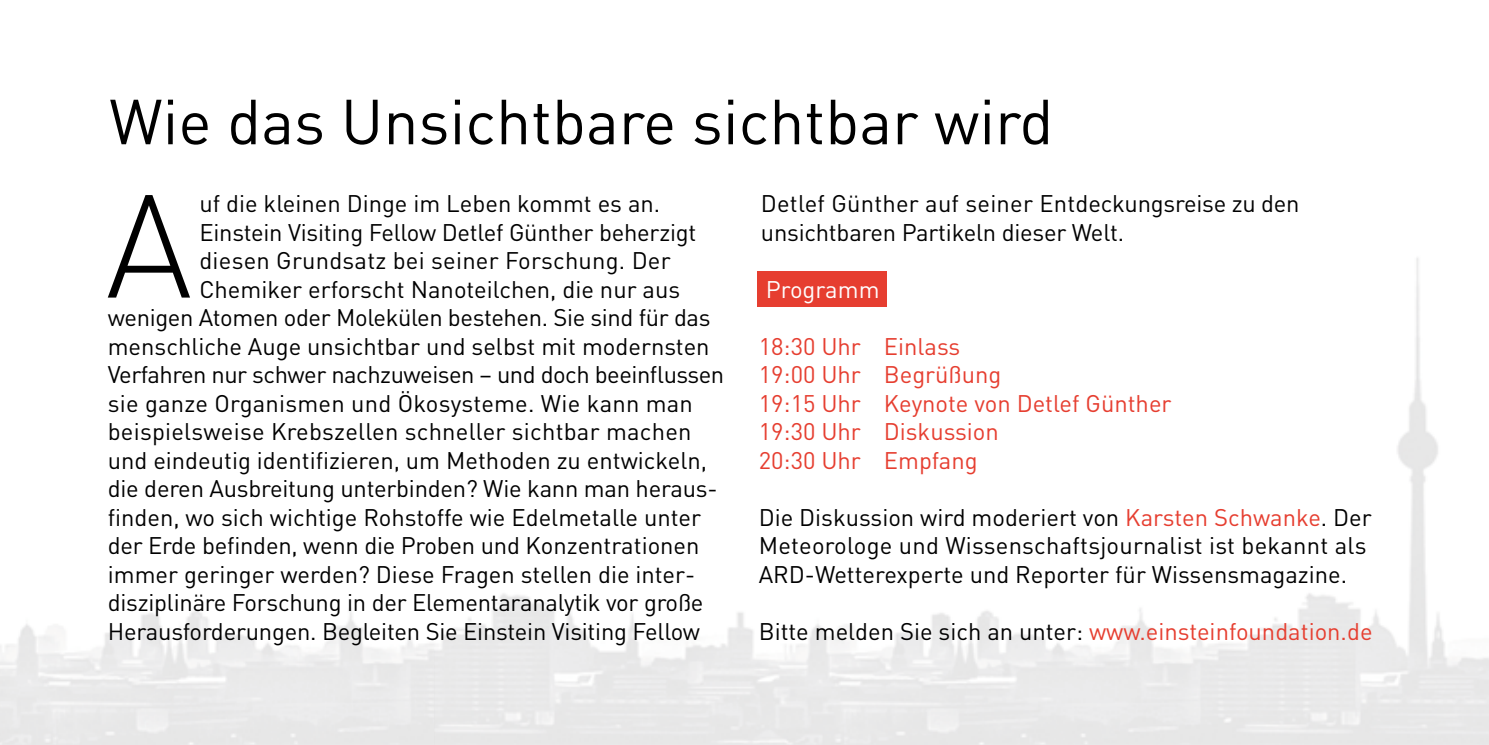
<style>
.page{position:relative;width:1489px;height:745px;background:#fff}
.page>*{position:absolute;margin:0;border:0;box-sizing:border-box;transform-origin:0 0}
.t1{font:300 143.75px "DIN Pro";color:#000}
.t2{font:62.5px "DIN Pro";color:#000}
.t3{font:23.75px/28.5px "DIN Pro";color:#000}
.t4{font:23.75px/28.5px "DIN Pro";color:#e63e30}
.t5{font:23.75px "DIN Pro";letter-spacing:-.02em;color:#000}
.t6{font:23.75px "DIN Pro";color:#fff}
.s1{color:#e63e30}
</style>
<div class="page">
<img style="left:0;top:258px;width:1488px;height:486px">
<div style="left:758px;top:271px;width:129px;height:36px;background:#e63e30"></div>
<h2 class="t2" style="left:109px;top:79px;width:945px">Wie das Unsichtbare sichtbar wird</h2>
<h1 class="t1" style="left:106px;top:148px;width:88px">A</h1>
<p class="t3" style="left:199px;top:188px;width:462px">uf die kleinen Dinge im Leben kommt es an.</p>
<p class="t3" style="left:199px;top:216px;width:498px">Einstein Visiting Fellow Detlef Günther beherzigt</p>
<p class="t3" style="left:199px;top:245px;width:473px">diesen Grundsatz bei seiner Forschung. Der</p>
<p class="t3" style="left:199px;top:273px;width:482px">Chemiker erforscht Nanoteilchen, die nur aus</p>
<p class="t3" style="left:108px;top:302px;width:604px">wenigen Atomen oder Molekülen bestehen. Sie sind für das</p>
<p class="t3" style="left:108px;top:330px;width:603px">menschliche Auge unsichtbar und selbst mit modernsten</p>
<p class="t5" style="left:108px;top:358px;width:618px">Verfahren nur schwer nachzuweisen – und doch beeinflussen</p>
<p class="t3" style="left:108px;top:387px;width:586px">sie ganze Organismen und Ökosysteme. Wie kann man</p>
<p class="t3" style="left:108px;top:416px;width:585px">beispielsweise Krebszellen schneller sichtbar machen</p>
<p class="t3" style="left:108px;top:444px;width:601px">und eindeutig identifizieren, um Methoden zu entwickeln,</p>
<p class="t3" style="left:108px;top:473px;width:611px">die deren Ausbreitung unterbinden? Wie kann man heraus-</p>
<p class="t3" style="left:108px;top:501px;width:594px">finden, wo sich wichtige Rohstoffe wie Edelmetalle unter</p>
<p class="t3" style="left:108px;top:530px;width:593px">der Erde befinden, wenn die Proben und Konzentrationen</p>
<p class="t3" style="left:108px;top:558px;width:589px">immer geringer werden? Diese Fragen stellen die inter-</p>
<p class="t3" style="left:108px;top:587px;width:597px">disziplinäre Forschung in der Elementaranalytik vor große</p>
<p class="t3" style="left:108px;top:615px;width:594px">Herausforderungen. Begleiten Sie Einstein Visiting Fellow</p>
<p class="t3" style="left:761px;top:188px;width:540px">Detlef Günther auf seiner Entdeckungsreise zu den unsichtbaren Partikeln dieser Welt.</p>
<p class="t6" style="left:765px;top:272px;width:115px">Programm</p>
<p class="t4" style="left:758px;top:330px;width:414px">18:30 Uhr Einlass<br>19:00 Uhr Begrüßung<br>19:15 Uhr Keynote von Detlef Günther<br>19:30 Uhr Diskussion<br>20:30 Uhr Empfang</p>
<p class="t3" style="left:758px;top:501px;width:614px">Die Diskussion wird moderiert von <span class="s1">Karsten Schwanke</span>. Der<br>Meteorologe und Wissenschaftsjournalist ist bekannt als<br>ARD-Wetterexperte und Reporter für Wissensmagazine.</p>
<p class="t3" style="left:758px;top:615px;width:615px">Bitte melden Sie sich an unter: <span class="s1">www.einsteinfoundation.de</span></p>
</div>
